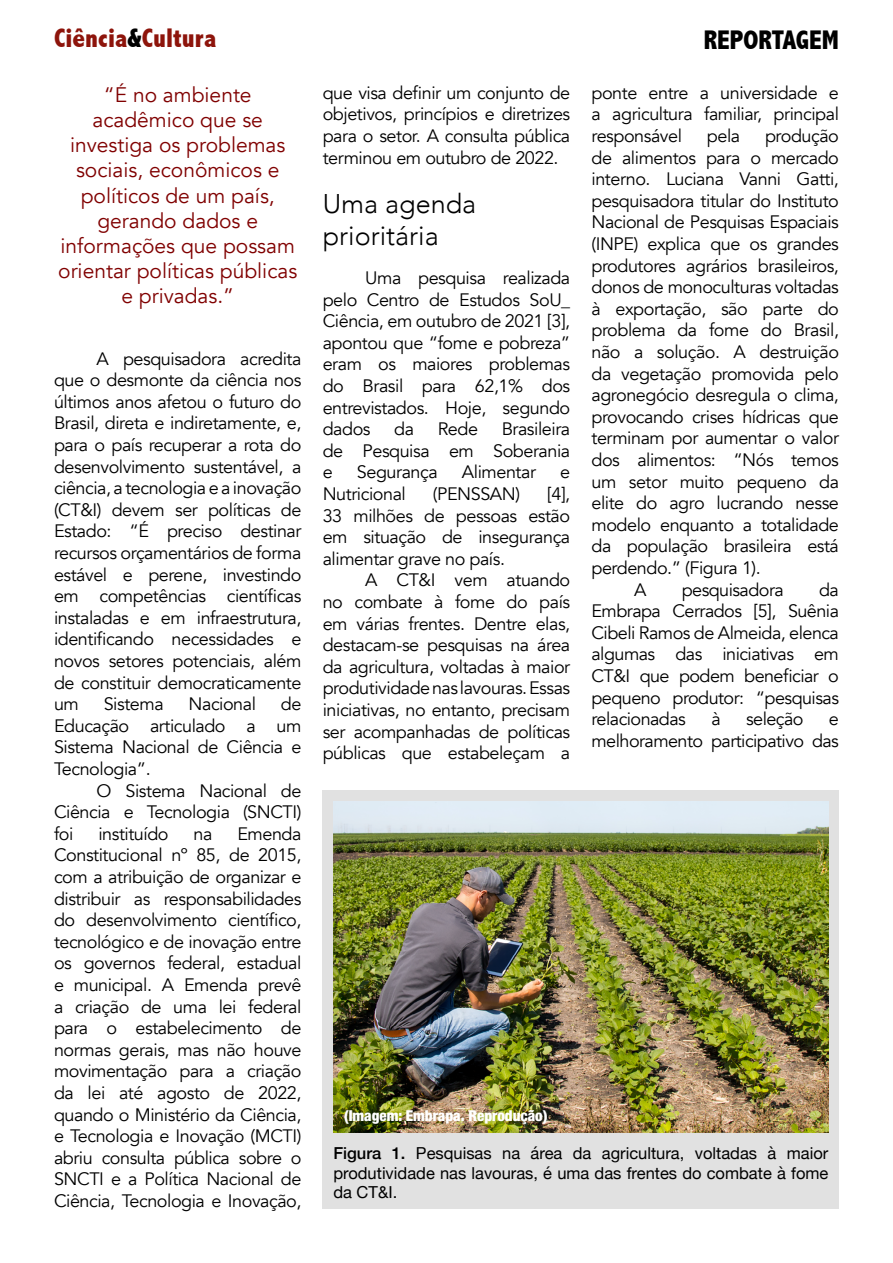
<style>
.page{position:relative;width:893px;height:1263px;background:#fff}
.page>*{position:absolute;margin:0;border:0;box-sizing:border-box;transform-origin:0 0}
.t1{font:300 27px/32.4px "Avenir";color:#000}
.t2{font:800 condensed 27px "Abadi";color:#8d140b}
.t3{font:800 condensed 27px "Abadi";color:#000}
.t4{font:21px/25.2px "Avenir";color:#800000;text-align:center}
.t5{font:18px/21.6px "Avenir";letter-spacing:-.025em;color:#000;text-align:justify}
.t6{font:16.5px/19.8px "Helvetica Neue";color:#000;text-align:justify}
.t7{font:900 condensed 15px "Helvetica Neue";color:#fff}
.s1{color:#000}
.s2{font-weight:500}
</style>
<div class="page">
<div style="left:323px;top:791px;width:516px;height:418px;background:#e1e1e1"></div>
<img style="left:333px;top:801px;width:495px;height:331px">
<h1 class="t2" style="left:54px;top:22px;width:164px">Ciência<span class="s1">&amp;</span>Cultura</h1>
<h1 class="t3" style="left:704px;top:25px;width:137px">REPORTAGEM</h1>
<p class="t5" style="left:323px;top:82px;width:249px">que visa definir um conjunto de objetivos, princípios e diretrizes para o setor. A consulta pública terminou em outubro de 2022.</p>
<h1 class="t1" style="left:323px;top:188px;width:155px">Uma agenda prioritária</h1>
<p class="t5" style="left:323px;top:267px;width:249px;text-indent:43px">Uma pesquisa realizada pelo Centro de Estudos SoU_ Ciência, em outubro de 2021 [3], apontou que “fome e pobreza” eram os maiores problemas do Brasil para 62,1% dos entrevistados. Hoje, segundo dados</p>
<p class="t4" style="left:58px;top:82px;width:241px">“É no ambiente acadêmico que se investiga os problemas sociais, econômicos e políticos de um país, gerando dados e informações que possam orientar políticas públicas e privadas.”</p>
<p class="t5" style="left:591px;top:82px;width:249px">ponte entre a universidade e a agricultura familiar, principal responsável</p>
<p class="t5" style="left:707px;top:125px;width:35px">pela</p>
<p class="t5" style="left:765px;top:125px;width:75px">produção</p>
<p class="t5" style="left:591px;top:147px;width:249px">de alimentos para o mercado</p>
<p class="t5" style="left:591px;top:169px;width:249px">interno. Luciana Vanni Gatti,</p>
<p class="t5" style="left:591px;top:190px;width:249px">pesquisadora titular do Instituto</p>
<p class="t5" style="left:591px;top:212px;width:249px">Nacional de Pesquisas Espaciais</p>
<p class="t5" style="left:591px;top:233px;width:249px">(INPE) explica que os grandes</p>
<p class="t5" style="left:591px;top:255px;width:249px">produtores agrários brasileiros,</p>
<p class="t5" style="left:591px;top:277px;width:249px">donos de monoculturas voltadas</p>
<p class="t5" style="left:591px;top:298px;width:249px">à exportação, são parte do</p>
<p class="t5" style="left:591px;top:320px;width:249px">problema da fome do Brasil,</p>
<p class="t5" style="left:591px;top:341px;width:249px">não a solução. A destruição</p>
<p class="t5" style="left:591px;top:363px;width:249px">da vegetação promovida pelo</p>
<p class="t5" style="left:591px;top:385px;width:249px">agronegócio desregula o clima,</p>
<p class="t5" style="left:591px;top:406px;width:249px">provocando crises hídricas que</p>
<p class="t5" style="left:591px;top:428px;width:249px">terminam por aumentar o valor</p>
<p class="t5" style="left:591px;top:449px;width:249px">dos alimentos: “Nós temos</p>
<p class="t5" style="left:591px;top:471px;width:249px">um setor muito pequeno da</p>
<p class="t5" style="left:591px;top:493px;width:249px">elite do agro lucrando nesse</p>
<p class="t5" style="left:591px;top:514px;width:249px">modelo enquanto a totalidade</p>
<p class="t5" style="left:591px;top:536px;width:249px">da população brasileira está</p>
<p class="t5" style="left:591px;top:557px;width:171px">perdendo.” (Figura 1).</p>
<p class="t5" style="left:634px;top:579px;width:14px">A</p>
<p class="t5" style="left:682px;top:579px;width:104px">pesquisadora</p>
<p class="t5" style="left:54px;top:348px;width:249px;text-indent:43px">A pesquisadora acredita que o desmonte da ciência nos últimos anos afetou o futuro do Brasil, direta e indiretamente, e, para o país recuperar a rota do desenvolvimento sustentável, a ciência, a tecnologia e a inovação (CT&amp;I) devem ser políticas de Estado: “É preciso destinar recursos orçamentários de forma estável e perene, investindo em competências científicas instaladas e em infraestrutura, identificando necessidades e novos setores potenciais, além de constituir democraticamente um</p>
<p class="t5" style="left:323px;top:419px;width:249px;text-indent:179px">Brasileira de Pesquisa em Soberania e</p>
<p class="t5" style="left:394px;top:419px;width:21px">da</p>
<p class="t5" style="left:438px;top:419px;width:42px">Rede</p>
<p class="t5" style="left:357px;top:462px;width:82px">Segurança</p>
<p class="t5" style="left:462px;top:462px;width:76px">Alimentar</p>
<p class="t5" style="left:560px;top:462px;width:12px">e</p>
<p class="t5" style="left:323px;top:483px;width:85px">Nutricional</p>
<p class="t5" style="left:433px;top:483px;width:89px">(PENSSAN)</p>
<p class="t5" style="left:323px;top:483px;width:249px;text-indent:224px">[4], 33 milhões de pessoas estão em situação de insegurança alimentar grave no país.</p>
<p class="t5" style="left:323px;top:570px;width:249px;text-indent:43px">A CT&amp;I vem atuando no combate à fome do país em várias frentes. Dentre elas, destacam-se pesquisas na área da agricultura, voltadas à maior produtividade nas lavouras. Essas iniciativas, no entanto, precisam ser acompanhadas de políticas públicas que estabeleçam a</p>
<p class="t5" style="left:591px;top:579px;width:249px;text-indent:228px">da Embrapa Cerrados [5], Suênia Cibeli Ramos de Almeida, elenca algumas das iniciativas em CT&amp;I que podem beneficiar o pequeno produtor: “pesquisas relacionadas</p>
<p class="t5" style="left:54px;top:693px;width:249px;text-indent:227px">de Educação articulado a um Sistema Nacional de Ciência e Tecnologia”.</p>
<p class="t5" style="left:54px;top:780px;width:249px;text-indent:43px">O Sistema Nacional de Ciência e Tecnologia (SNCTI) foi</p>
<p class="t5" style="left:104px;top:693px;width:61px">Sistema</p>
<p class="t5" style="left:189px;top:693px;width:69px">Nacional</p>
<p class="t5" style="left:711px;top:709px;width:11px">à</p>
<p class="t5" style="left:746px;top:709px;width:59px">seleção</p>
<p class="t5" style="left:591px;top:709px;width:249px;text-align:right">e<br>melhoramento participativo das</p>
<p class="t5" style="left:54px;top:823px;width:249px;text-indent:183px">Emenda Constitucional nº 85, de 2015, com a atribuição de organizar e distribuir as responsabilidades do desenvolvimento científico, tecnológico e de inovação entre os governos federal, estadual e municipal. A Emenda prevê a criação de uma lei federal para o estabelecimento de normas gerais, mas não houve movimentação para a criação da lei até agosto de 2022, quando o Ministério da Ciência, e Tecnologia e Inovação (MCTI) abriu consulta pública sobre o SNCTI e a Política Nacional de Ciência, Tecnologia e Inovação,</p>
<p class="t5" style="left:98px;top:823px;width:72px">instituído</p>
<p class="t5" style="left:194px;top:823px;width:20px">na</p>
<p class="t7" style="left:344px;top:1104px;width:205px">(Imagem: Embrapa. Reprodução)</p>
<p class="t6" style="left:333px;top:1144px;width:496px"><span class="s2">Figura 1.</span> Pesquisas na área da agricultura, voltadas à maior produtividade nas lavouras, é uma das frentes do combate à fome da CT&amp;I.</p>
</div>
